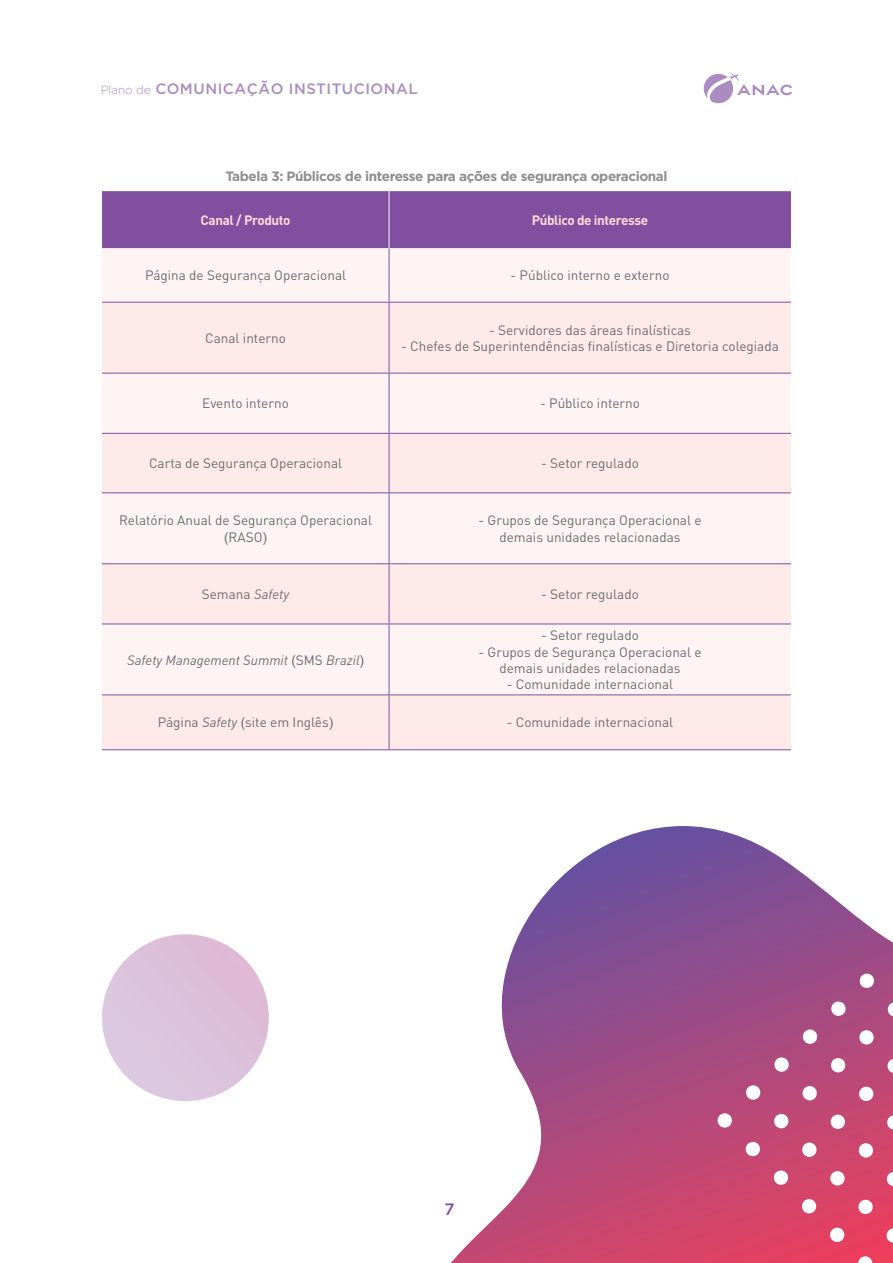
<style>
.page{position:relative;width:893px;height:1263px;background:#fff}
.page>*{position:absolute;margin:0;border:0;box-sizing:border-box;transform-origin:0 0}
.t1{font:500 16.5px "Gotham HTF";color:#804fa0}
.t2{font:500 15px "Gotham HTF";letter-spacing:.035em;color:#ab8cc0}
.Tabela{font:13.5px/16.2px "DINOT";color:#6c6d70;text-align:center}
.Titulo_5_Center{font:700 13.5px "Gotham HTF";letter-spacing:-.03em;color:#8e8e8e}
.Tabela-2{font:italic 13.5px "DINOT";color:#6c6d70}
.tabela_titulos{font:700 13.5px "DINOT";letter-spacing:-.03em;color:#fbdad9}
.s1{font-weight:300;font-size:11.85px}
.s2{font-family:"Arial"}
.s3{font-style:italic}
.s4{font-family:"Arial";font-style:normal}
.s5{font-style:normal}
</style>
<div class="page">
<svg style="left:704px;top:73px;width:88px;height:30px"></svg>
<div style="left:102px;top:191px;width:689px;height:57px;background:#804fa0"></div>
<div style="left:102px;top:248px;width:689px;height:54px;background:#fdf4f3"></div>
<svg style="left:102px;top:303px;width:689px;height:446px;fill:#fdeae9"></svg>
<hr style="left:389px;top:248px;width:1px;height:54px;background:#804fa0">
<hr style="left:102px;top:302px;width:287px;height:1px;background:#804fa0">
<hr style="left:389px;top:302px;width:402px;height:1px;background:#804fa0">
<hr style="left:389px;top:303px;width:1px;height:70px;background:#804fa0">
<hr style="left:102px;top:373px;width:287px;height:1px;background:#804fa0">
<hr style="left:389px;top:373px;width:402px;height:1px;background:#804fa0">
<hr style="left:389px;top:373px;width:1px;height:60px;background:#804fa0">
<hr style="left:102px;top:433px;width:287px;height:1px;background:#804fa0">
<hr style="left:389px;top:433px;width:402px;height:1px;background:#804fa0">
<hr style="left:389px;top:434px;width:1px;height:58px;background:#804fa0">
<hr style="left:102px;top:492px;width:287px;height:1px;background:#804fa0">
<hr style="left:389px;top:492px;width:402px;height:1px;background:#804fa0">
<hr style="left:389px;top:493px;width:1px;height:70px;background:#804fa0">
<hr style="left:102px;top:563px;width:287px;height:1px;background:#804fa0">
<hr style="left:389px;top:563px;width:402px;height:1px;background:#804fa0">
<hr style="left:389px;top:564px;width:1px;height:60px;background:#804fa0">
<hr style="left:102px;top:624px;width:287px;height:1px;background:#804fa0">
<hr style="left:389px;top:624px;width:402px;height:1px;background:#804fa0">
<hr style="left:389px;top:624px;width:1px;height:70px;background:#804fa0">
<hr style="left:102px;top:694px;width:287px;height:1px;background:#804fa0">
<hr style="left:389px;top:694px;width:402px;height:1px;background:#804fa0">
<hr style="left:389px;top:695px;width:1px;height:54px;background:#804fa0">
<hr style="left:102px;top:749px;width:287px;height:1px;background:#804fa0">
<hr style="left:389px;top:749px;width:402px;height:1px;background:#804fa0">
<hr style="left:389px;top:191px;width:1px;height:57px;background:#fff">
<svg style="left:451px;top:826px;width:442px;height:437px"></svg>
<svg style="left:717px;top:974px;width:176px;height:289px;background:#c4537c"></svg>
<img style="left:102px;top:934px;width:167px;height:167px;border-radius:83px">
<p class="t2" style="left:101px;top:80px;width:319px"><span class="s1">Plano de</span> COMUNICAÇÃO INSTITUCIONAL</p>
<p class="Titulo_5_Center" style="left:225px;top:168px;width:444px">Tabela 3: Públicos de interesse para ações de segurança operacional</p>
<p class="tabela_titulos" style="left:201px;top:211px;width:91px">Canal / Produto</p>
<p class="tabela_titulos" style="left:532px;top:211px;width:118px">Público de interesse</p>
<p class="Tabela" style="left:145px;top:267px;width:203px">Página de Segurança Operacional</p>
<p class="Tabela" style="left:510px;top:267px;width:161px">- Público interno e externo</p>
<p class="Tabela" style="left:205px;top:329px;width:82px">Canal interno</p>
<p class="Tabela" style="left:489px;top:321px;width:203px">- Servidores das áreas finalísticas</p>
<p class="Tabela" style="left:401px;top:337px;width:379px">- Chefes de Superintendências finalísticas e Diretoria colegiada</p>
<p class="Tabela" style="left:202px;top:395px;width:88px">Evento interno</p>
<p class="Tabela" style="left:540px;top:395px;width:101px">- Público interno</p>
<p class="Tabela" style="left:149px;top:455px;width:195px">Carta de Segurança Operacional</p>
<p class="Tabela" style="left:541px;top:455px;width:99px">- Setor regulado</p>
<p class="Tabela" style="left:119px;top:512px;width:255px">Relatório Anual de Segurança Operacional <span class="s2">(</span>RASO<span class="s2">)</span></p>
<p class="Tabela" style="left:478px;top:512px;width:225px">- Grupos de Segurança Operacional e demais unidades relacionadas</p>
<p class="Tabela" style="left:202px;top:585px;width:89px">Semana <span class="s3">Safety</span></p>
<p class="Tabela" style="left:541px;top:585px;width:99px">- Setor regulado</p>
<p class="Tabela-2" style="left:127px;top:650px;width:238px">Safety Management Summit <span class="s4">(</span><span class="s5">SMS</span> Brazil<span class="s4">)</span></p>
<p class="Tabela" style="left:541px;top:627px;width:99px">- Setor regulado</p>
<p class="Tabela" style="left:478px;top:643px;width:225px">- Grupos de Segurança Operacional e demais unidades relacionadas</p>
<p class="Tabela" style="left:507px;top:675px;width:168px">- Comunidade internacional</p>
<p class="Tabela" style="left:158px;top:714px;width:177px">Página <span class="s3">Safety</span> <span class="s2">(</span>site em Inglês<span class="s2">)</span></p>
<p class="Tabela" style="left:507px;top:714px;width:168px">- Comunidade internacional</p>
<p class="t1" style="left:444px;top:1200px;width:12px">7</p>
</div>
